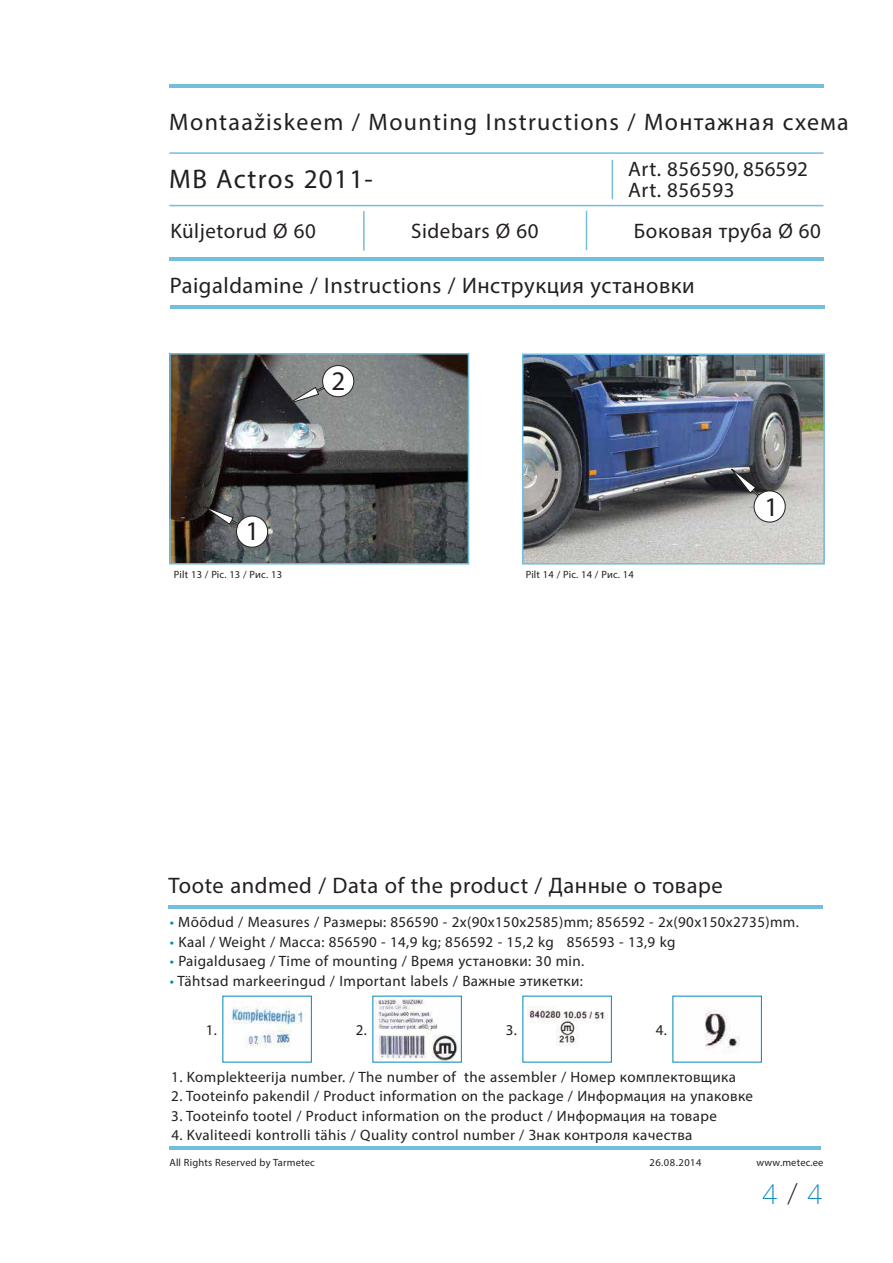
<style>
.page{position:relative;width:893px;height:1263px;background:#fff}
.page>*{position:absolute;margin:0;border:0;box-sizing:border-box;transform-origin:0 0}
.t1{font:100 28.5px "Helvetica Neue CE";color:#08b}
.t2{font:27px "Myriad Pro";letter-spacing:.05em;color:#231f20}
.t3{font:300 27px "Myriad Pro";color:#231f20}
.t4{font:300 24px "Myriad Pro";letter-spacing:.055em;color:#231f20}
.t5{font:300 22.5px "Myriad Pro";letter-spacing:.025em;color:#231f20}
.t6{font:21px/21px "Myriad Pro";letter-spacing:.025em;color:#231f20}
.t7{font:15px "Myriad Pro";letter-spacing:.025em;color:#231f20}
.t8{font:300 10.5px "Myriad Pro";letter-spacing:.015em;color:#231f20}
.t9{font:10.5px "Myriad Pro";letter-spacing:.015em;color:#231f20}
.s1{color:#08b}
.s2{color:#231f20}
</style>
<div class="page">
<hr style="left:170px;top:305px;width:654px;height:4px;background:#73beda">
<hr style="left:169px;top:85px;width:655px;height:3px;background:#73beda">
<hr style="left:169px;top:152px;width:654px;height:2px;background:#73beda">
<hr style="left:169px;top:257px;width:655px;height:3px;background:#73beda">
<hr style="left:169px;top:205px;width:654px;height:1px;background:#73beda">
<hr style="left:612px;top:160px;width:1px;height:39px;background:#73beda">
<hr style="left:169px;top:1146px;width:652px;height:3px;background:#73beda">
<hr style="left:169px;top:906px;width:654px;height:3px;background:#73beda">
<img style="left:228px;top:1001px;width:75px;height:47px">
<img style="left:375px;top:999px;width:85px;height:61px">
<img style="left:527px;top:1006px;width:79px;height:40px">
<img style="left:705px;top:1010px;width:35px;height:43px">
<hr style="left:586px;top:211px;width:1px;height:39px;background:#73beda">
<hr style="left:363px;top:211px;width:2px;height:39px;background:#73beda">
<img style="left:172px;top:356px;width:294px;height:205px">
<div style="left:169px;top:353px;width:300px;height:211px;border:2px solid #73beda"></div>
<img style="left:525px;top:356px;width:297px;height:205px">
<div style="left:522px;top:353px;width:303px;height:211px;border:2px solid #73beda"></div>
<svg style="left:730px;top:468px;width:58px;height:57px"></svg>
<svg style="left:288px;top:363px;width:68px;height:41px"></svg>
<svg style="left:204px;top:506px;width:67px;height:44px"></svg>
<h3 class="t4" style="left:169px;top:107px;width:681px">Montaažiskeem / Mounting Instructions / Монтажная схема</h3>
<h2 class="t2" style="left:169px;top:162px;width:205px">MB Actros 2011-</h2>
<h3 class="t6" style="left:628px;top:158px;width:181px">Art. 856590, 856592<br>Art. 856593</h3>
<h3 class="t6" style="left:170px;top:220px;width:147px">Küljetorud Ø 60</h3>
<h3 class="t6" style="left:411px;top:220px;width:129px">Sidebars Ø 60</h3>
<h3 class="t6" style="left:634px;top:220px;width:189px">Боковая труба Ø 60</h3>
<h3 class="t5" style="left:170px;top:272px;width:526px">Paigaldamine / Instructions / Инструкция установки</h3>
<h2 class="t3" style="left:245px;top:514px;width:15px">1</h2>
<h2 class="t3" style="left:331px;top:364px;width:15px">2</h2>
<p class="t9" style="left:174px;top:568px;width:110px">Pilt 13 / Pic. 13 / Рис. 13</p>
<p class="t9" style="left:526px;top:568px;width:110px">Pilt 14 / Pic. 14 / Рис. 14</p>
<h2 class="t3" style="left:764px;top:490px;width:15px">1</h2>
<h3 class="t5" style="left:169px;top:872px;width:556px">Toote andmed / Data of the product / Данные о товаре</h3>
<p class="t7" style="left:170px;top:913px;width:631px"><span class="s1">•</span> Mõõdud / Measures / Размеры: 856590 - 2x(90x150x2585)mm; 856592 - 2x(90x150x2735)mm.</p>
<p class="t7" style="left:170px;top:933px;width:507px"><span class="s1">•</span> Kaal / Weight / Масса: 856590 - 14,9 kg; 856592 - 15,2 kg 856593 - 13,9 kg</p>
<p class="t7" style="left:170px;top:952px;width:416px"><span class="s1">•</span> Paigaldusaeg / Time of mounting / Время установки: 30 min.</p>
<p class="t7" style="left:170px;top:972px;width:415px"><span class="s1">•</span> Tähtsad markeeringud / Important labels / Важные этикетки:</p>
<p class="t7" style="left:206px;top:1021px;width:13px">1.</p>
<p class="t7" style="left:356px;top:1021px;width:13px">2.</p>
<p class="t7" style="left:506px;top:1021px;width:13px">3.</p>
<p class="t7" style="left:656px;top:1021px;width:13px">4.</p>
<p class="t7" style="left:171px;top:1068px;width:566px">1. Komplekteerija number. / The number of the assembler / Номер комплектовщика</p>
<p class="t7" style="left:171px;top:1087px;width:583px">2. Tooteinfo pakendil / Product information on the package / Информация на упаковке</p>
<p class="t7" style="left:171px;top:1107px;width:547px">3. Tooteinfo tootel / Product information on the product / Информация на товаре</p>
<p class="t7" style="left:171px;top:1126px;width:523px">4. Kvaliteedi kontrolli tähis / Quality control number / Знак контроля качества</p>
<p class="t8" style="left:169px;top:1156px;width:147px">All Rights Reserved by Tarmetec</p>
<p class="t8" style="left:756px;top:1156px;width:69px">www.metec.ee</p>
<p class="t8" style="left:649px;top:1156px;width:54px">26.08.2014</p>
<h1 class="t1" style="left:762px;top:1177px;width:62px">4<span class="s2">/</span>4</h1>
</div>
